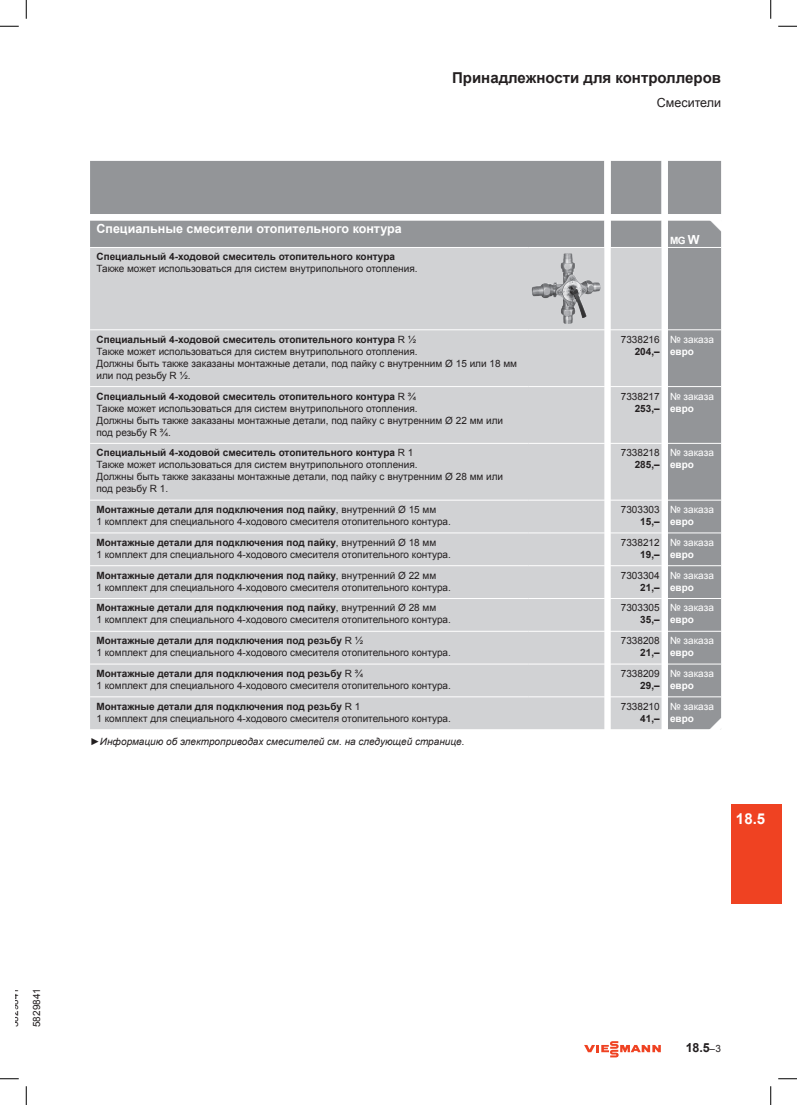
<style>
.page{position:relative;width:797px;height:1105px;background:#fff}
.page>*{position:absolute;margin:0;border:0;box-sizing:border-box;transform-origin:0 0}
.t1{font:italic 20px "Wingdings";color:#fff}
.t2{font:700 15px "Arial";color:#231f20}
.t3{font:700 15px "Arial";color:#fff}
.t4{font:700 12.5px "Arial";color:#fff}
.t5{font:12.5px "Arial";color:#231f20}
.t6{font:700 12.5px "Arial";color:#231f20}
.t7{font:10px/12px "Arial";color:#231f20}
.t8{font:700 10px "Arial";color:#231f20}
.t9{font:10px "Arial";color:#fff}
.t10{font:italic 10px "Arial";color:#231f20}
.t11{font:700 10px "Arial";color:#fff}
.s1{font-size:12.5px}
.s2{font-weight:700}
.s3{font-style:normal}
.s4{font-weight:400;font-size:10px}
</style>
<div class="page">
<svg style="left:584px;top:1041px;width:77px;height:16px"></svg>
<div style="left:90px;top:220px;width:631px;height:509px;background:#939598"></div>
<div style="left:90px;top:248px;width:514px;height:481px;background:#d1d2d4"></div>
<hr style="left:90px;top:247px;width:438px;height:1px;background:#fff">
<hr style="left:528px;top:247px;width:76px;height:1px;background:#fff">
<hr style="left:668px;top:247px;width:53px;height:1px;background:#fff">
<hr style="left:90px;top:329px;width:438px;height:1px;background:#fff">
<hr style="left:528px;top:329px;width:76px;height:1px;background:#fff">
<hr style="left:668px;top:329px;width:53px;height:1px;background:#fff">
<hr style="left:90px;top:386px;width:438px;height:1px;background:#fff">
<hr style="left:528px;top:386px;width:76px;height:1px;background:#fff">
<hr style="left:668px;top:386px;width:53px;height:1px;background:#fff">
<hr style="left:90px;top:443px;width:438px;height:1px;background:#fff">
<hr style="left:528px;top:443px;width:76px;height:1px;background:#fff">
<hr style="left:668px;top:443px;width:53px;height:1px;background:#fff">
<hr style="left:90px;top:500px;width:438px;height:1px;background:#fff">
<hr style="left:528px;top:500px;width:76px;height:1px;background:#fff">
<hr style="left:668px;top:500px;width:53px;height:1px;background:#fff">
<hr style="left:90px;top:532px;width:438px;height:1px;background:#fff">
<hr style="left:528px;top:532px;width:76px;height:1px;background:#fff">
<hr style="left:668px;top:532px;width:53px;height:1px;background:#fff">
<hr style="left:90px;top:565px;width:438px;height:1px;background:#fff">
<hr style="left:528px;top:565px;width:76px;height:1px;background:#fff">
<hr style="left:668px;top:565px;width:53px;height:1px;background:#fff">
<hr style="left:90px;top:598px;width:438px;height:1px;background:#fff">
<hr style="left:528px;top:598px;width:76px;height:1px;background:#fff">
<hr style="left:668px;top:598px;width:53px;height:1px;background:#fff">
<hr style="left:90px;top:631px;width:438px;height:1px;background:#fff">
<hr style="left:528px;top:631px;width:76px;height:1px;background:#fff">
<hr style="left:668px;top:631px;width:53px;height:1px;background:#fff">
<hr style="left:90px;top:664px;width:438px;height:1px;background:#fff">
<hr style="left:528px;top:664px;width:76px;height:1px;background:#fff">
<hr style="left:668px;top:664px;width:53px;height:1px;background:#fff">
<hr style="left:90px;top:696px;width:438px;height:1px;background:#fff">
<hr style="left:528px;top:696px;width:76px;height:1px;background:#fff">
<svg style="left:604px;top:220px;width:64px;height:509px;background:#d2d3d5"></svg>
<hr style="left:668px;top:696px;width:53px;height:1px;background:#fff">
<img style="left:532px;top:253px;width:55px;height:71px">
<div style="left:90px;top:161px;width:632px;height:53px;background:#939598"></div>
<div style="left:731px;top:804px;width:50px;height:100px;background:#ef4222"></div>
<svg style="left:0;top:25px;width:19px;height:2px"></svg>
<svg style="left:778px;top:25px;width:19px;height:2px"></svg>
<svg style="left:0;top:1078px;width:19px;height:1px"></svg>
<svg style="left:778px;top:1078px;width:19px;height:1px"></svg>
<svg style="left:25px;top:0;width:2px;height:19px"></svg>
<svg style="left:25px;top:1086px;width:2px;height:19px"></svg>
<svg style="left:770px;top:0;width:1px;height:19px"></svg>
<svg style="left:770px;top:1086px;width:1px;height:19px"></svg>
<svg style="left:707px;top:718px;width:15px;height:12px"></svg>
<h2 class="t2" style="left:452px;top:68px;width:270px">Принадлежности для контроллеров</h2>
<p class="t5" style="left:657px;top:94px;width:66px">Смесители</p>
<p class="t4" style="left:96px;top:220px;width:307px">Специальные смесители отопительного контура</p>
<p class="t8" style="left:96px;top:250px;width:300px">Специальный 4-ходовой смеситель отопительного контура</p>
<p class="t7" style="left:96px;top:263px;width:323px">Также может использоваться для систем внутрипольного отопления.</p>
<p class="t11" style="left:670px;top:234px;width:31px">MG <span class="s1">W</span></p>
<h1 class="t1" style="left:721px;top:215px;width:39px">■</h1>
<p class="t7" style="left:96px;top:333px;width:422px"><span class="s2">Специальный 4-ходовой смеситель отопительного контура</span> R ½<br>Также может использоваться для систем внутрипольного отопления.<br>Должны быть также заказаны монтажные детали, под пайку с внутренним Ø 15 или 18 мм или под резьбу R ½.</p>
<p class="t7" style="left:621px;top:333px;width:40px">7338216</p>
<p class="t8" style="left:634px;top:344px;width:27px">204,–</p>
<p class="t7" style="left:96px;top:390px;width:408px"><span class="s2">Специальный 4-ходовой смеситель отопительного контура</span> R ¾<br>Также может использоваться для систем внутрипольного отопления.<br>Должны быть также заказаны монтажные детали, под пайку с внутренним Ø 22 мм или под резьбу R ¾.</p>
<p class="t7" style="left:621px;top:390px;width:40px">7338217</p>
<p class="t8" style="left:634px;top:401px;width:27px">253,–</p>
<p class="t7" style="left:96px;top:447px;width:408px"><span class="s2">Специальный 4-ходовой смеситель отопительного контура</span> R 1<br>Также может использоваться для систем внутрипольного отопления.<br>Должны быть также заказаны монтажные детали, под пайку с внутренним Ø 28 мм или под резьбу R 1.</p>
<p class="t7" style="left:621px;top:447px;width:40px">7338218</p>
<p class="t8" style="left:634px;top:458px;width:27px">285,–</p>
<p class="t7" style="left:96px;top:504px;width:356px"><span class="s2">Монтажные детали для подключения под пайку</span>, внутренний Ø 15 мм<br>1 комплект для специального 4-ходового смесителя отопительного контура.</p>
<p class="t7" style="left:621px;top:504px;width:40px">7303303</p>
<p class="t8" style="left:640px;top:515px;width:21px">15,–</p>
<p class="t7" style="left:96px;top:536px;width:356px"><span class="s2">Монтажные детали для подключения под пайку</span>, внутренний Ø 18 мм<br>1 комплект для специального 4-ходового смесителя отопительного контура.</p>
<p class="t7" style="left:621px;top:536px;width:40px">7338212</p>
<p class="t8" style="left:640px;top:548px;width:21px">19,–</p>
<p class="t7" style="left:96px;top:569px;width:356px"><span class="s2">Монтажные детали для подключения под пайку</span>, внутренний Ø 22 мм<br>1 комплект для специального 4-ходового смесителя отопительного контура.</p>
<p class="t7" style="left:621px;top:569px;width:40px">7303304</p>
<p class="t8" style="left:640px;top:580px;width:21px">21,–</p>
<p class="t7" style="left:96px;top:602px;width:356px"><span class="s2">Монтажные детали для подключения под пайку</span>, внутренний Ø 28 мм<br>1 комплект для специального 4-ходового смесителя отопительного контура.</p>
<p class="t7" style="left:621px;top:602px;width:40px">7303305</p>
<p class="t8" style="left:640px;top:613px;width:21px">35,–</p>
<p class="t7" style="left:96px;top:635px;width:356px"><span class="s2">Монтажные детали для подключения под резьбу</span> R ½<br>1 комплект для специального 4-ходового смесителя отопительного контура.</p>
<p class="t7" style="left:621px;top:635px;width:40px">7338208</p>
<p class="t8" style="left:640px;top:646px;width:21px">21,–</p>
<p class="t7" style="left:96px;top:668px;width:356px"><span class="s2">Монтажные детали для подключения под резьбу</span> R ¾<br>1 комплект для специального 4-ходового смесителя отопительного контура.</p>
<p class="t7" style="left:621px;top:668px;width:40px">7338209</p>
<p class="t8" style="left:640px;top:679px;width:21px">29,–</p>
<p class="t7" style="left:96px;top:700px;width:356px"><span class="s2">Монтажные детали для подключения под резьбу</span> R 1<br>1 комплект для специального 4-ходового смесителя отопительного контура.</p>
<p class="t7" style="left:621px;top:700px;width:40px">7338210</p>
<p class="t8" style="left:640px;top:712px;width:21px">41,–</p>
<p class="t10" style="left:90px;top:735px;width:376px"><span class="s3">►</span>Информацию об электроприводах смесителей см. на следующей странице.</p>
<p class="t9" style="left:670px;top:333px;width:45px">№ заказа</p>
<p class="t11" style="left:670px;top:344px;width:25px">евро</p>
<p class="t9" style="left:670px;top:389px;width:45px">№ заказа</p>
<p class="t11" style="left:670px;top:401px;width:25px">евро</p>
<p class="t9" style="left:670px;top:446px;width:45px">№ заказа</p>
<p class="t11" style="left:670px;top:458px;width:25px">евро</p>
<p class="t9" style="left:670px;top:503px;width:45px">№ заказа</p>
<p class="t11" style="left:670px;top:515px;width:25px">евро</p>
<p class="t9" style="left:670px;top:536px;width:45px">№ заказа</p>
<p class="t11" style="left:670px;top:548px;width:25px">евро</p>
<p class="t9" style="left:670px;top:569px;width:45px">№ заказа</p>
<p class="t11" style="left:670px;top:580px;width:25px">евро</p>
<p class="t9" style="left:670px;top:601px;width:45px">№ заказа</p>
<p class="t11" style="left:670px;top:613px;width:25px">евро</p>
<p class="t9" style="left:670px;top:634px;width:45px">№ заказа</p>
<p class="t11" style="left:670px;top:646px;width:25px">евро</p>
<p class="t9" style="left:670px;top:667px;width:45px">№ заказа</p>
<p class="t11" style="left:670px;top:679px;width:25px">евро</p>
<p class="t9" style="left:670px;top:700px;width:45px">№ заказа</p>
<p class="t11" style="left:670px;top:712px;width:25px">евро</p>
<h2 class="t3" style="left:736px;top:809px;width:31px">18.5</h2>
<p class="t7" style="left:9px;top:1027px;width:40px;rotate:-90deg">5829841</p>
<p class="t7" style="left:31px;top:1027px;width:40px;rotate:-90deg">5829841</p>
<p class="t6" style="left:685px;top:1039px;width:37px">18.5<span class="s4">– 3</span></p>
</div>
